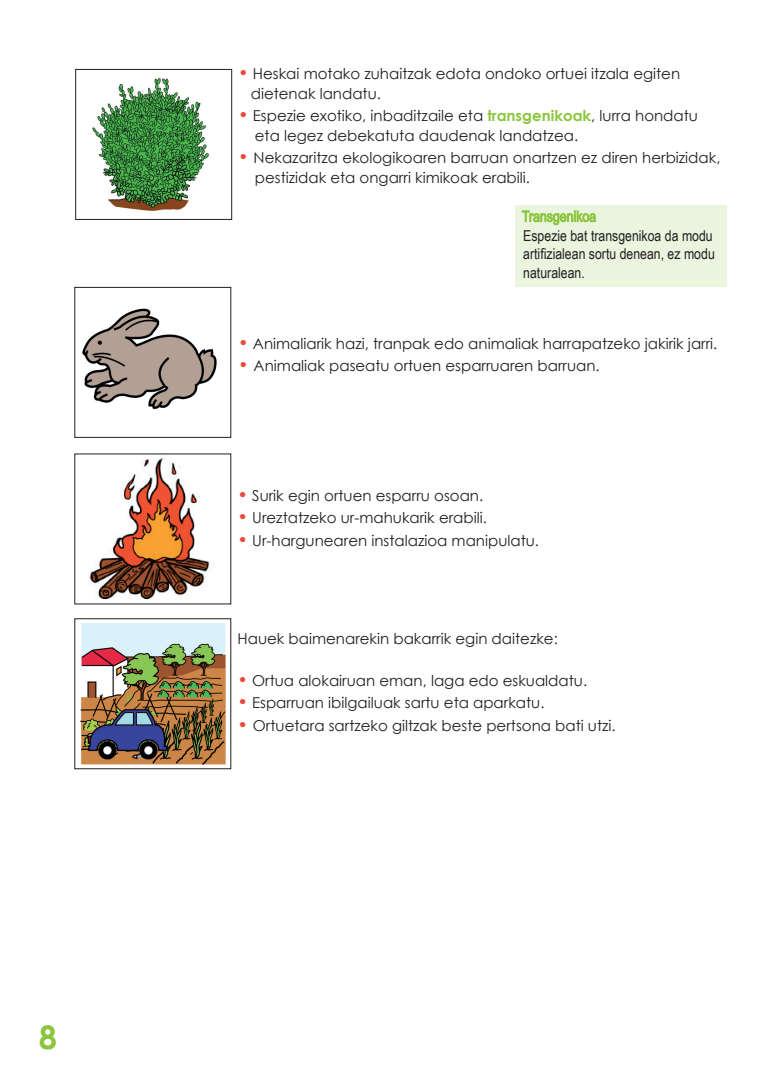
<style>
.page{position:relative;width:780px;height:1088px;background:#fff}
.page>*{position:absolute;margin:0;border:0;box-sizing:border-box;transform-origin:0 0}
.t1{font:700 32.5px "Century Gothic";color:#8bc63e}
.t2{font:15px/19.4px "Century Gothic";color:#231f20}
.t3{font:15px/18.8px "Arial Narrow";color:#231f20}
.s1{font-weight:700;font-size:17.5px;color:#ef493d}
.s2{font-weight:700;color:#8bc63e}
</style>
<div class="page">
<img style="left:92px;top:78px;width:117px;height:133px">
<div style="left:75px;top:69px;width:157px;height:151px;border:1px solid #231f20"></div>
<div style="left:515px;top:205px;width:212px;height:82px;background:#ebf4de"></div>
<img style="left:82px;top:308px;width:135px;height:101px">
<div style="left:74px;top:287px;width:157px;height:151px;border:1px solid #231f20"></div>
<img style="left:89px;top:458px;width:121px;height:142px">
<img style="left:80px;top:623px;width:146px;height:142px">
<div style="left:74px;top:618px;width:157px;height:151px;border:1px solid #231f20"></div>
<svg style="left:522px;top:210px;width:74px;height:15px"></svg>
<h1 class="t1" style="left:39px;top:1013px;width:20px">8</h1>
<p class="t2" style="left:251px;top:64px;width:431px;text-indent:-12px"><span class="s1">•</span> Heskai motako zuhaitzak edota ondoko ortuei itzala egiten dietenak landatu.</p>
<p class="t2" style="left:255px;top:106px;width:444px;text-indent:-17px"><span class="s1">•</span> Espezie exotiko, inbaditzaile eta <span class="s2">transgenikoak</span>, lurra hondatu eta legez debekatuta daudenak landatzea.</p>
<p class="t2" style="left:255px;top:148px;width:467px;text-indent:-17px"><span class="s1">•</span> Nekazaritza ekologikoaren barruan onartzen ez diren herbizidak, pestizidak eta ongarri kimikoak erabili.</p>
<p class="t3" style="left:523px;top:225px;width:193px">Espezie bat transgenikoa da modu artifizialean sortu denean, ez modu naturalean.</p>
<p class="t2" style="left:238px;top:333px;width:480px"><span class="s1">•</span> Animaliarik hazi, tranpak edo animaliak harrapatzeko jakirik jarri.</p>
<p class="t2" style="left:238px;top:356px;width:363px"><span class="s1">•</span> Animaliak paseatu ortuen esparruaren barruan.</p>
<p class="t2" style="left:237px;top:485px;width:247px"><span class="s1">•</span> Surik egin ortuen esparru osoan.</p>
<p class="t2" style="left:237px;top:508px;width:251px"><span class="s1">•</span> Ureztatzeko ur-mahukarik erabili.</p>
<p class="t2" style="left:237px;top:530px;width:303px"><span class="s1">•</span> Ur-hargunearen instalazioa manipulatu.</p>
<p class="t2" style="left:237px;top:628px;width:322px">Hauek baimenarekin bakarrik egin daitezke:</p>
<p class="t2" style="left:237px;top:670px;width:351px"><span class="s1">•</span> Ortua alokairuan eman, laga edo eskualdatu.</p>
<p class="t2" style="left:237px;top:693px;width:308px"><span class="s1">•</span> Esparruan ibilgailuak sartu eta aparkatu.</p>
<p class="t2" style="left:237px;top:715px;width:379px"><span class="s1">•</span> Ortuetara sartzeko giltzak beste pertsona bati utzi.</p>
</div>
